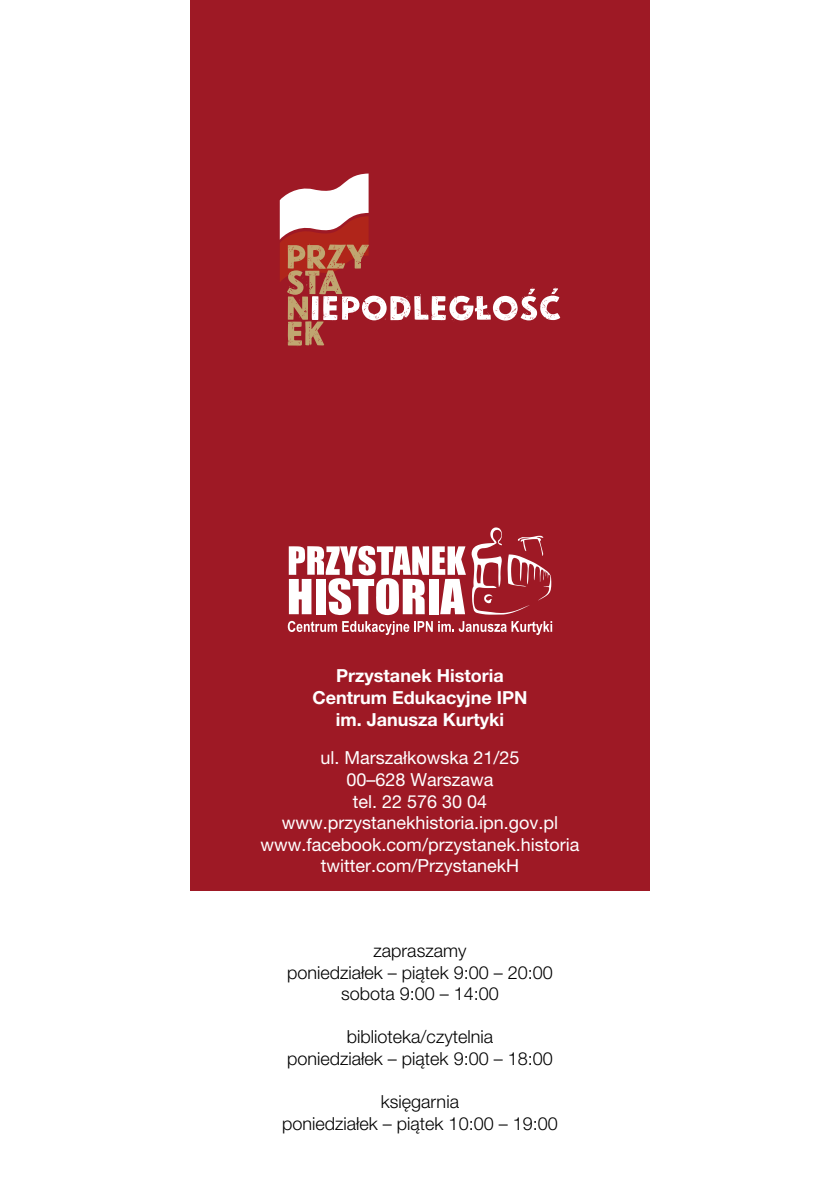
<style>
.page{position:relative;width:840px;height:1191px;background:#fff}
.page>*{position:absolute;margin:0;border:0;box-sizing:border-box;transform-origin:0 0}
.t1{font:300 18px/21.6px "Helvetica Neue LT Pro";color:#000;text-align:center}
.t2{font:18px/21.6px "Helvetica Neue LT Pro";color:#fff;text-align:center}
.t3{font:700 18px/21.6px "Helvetica Neue LT Pro";color:#fff;text-align:center}
</style>
<div class="page">
<div style="left:190px;top:0;width:459px;height:890px;background:#9e1925"></div>
<svg style="left:288px;top:545px;width:177px;height:70px"></svg>
<svg style="left:471px;top:527px;width:80px;height:87px"></svg>
<svg style="left:287px;top:621px;width:145px;height:14px"></svg>
<svg style="left:438px;top:621px;width:114px;height:14px"></svg>
<svg style="left:279px;top:173px;width:281px;height:173px"></svg>
<p class="t3" style="left:312px;top:665px;width:217px">Przystanek Historia<br>Centrum Edukacyjne IPN im. Janusza Kurtyki</p>
<p class="t2" style="left:260px;top:747px;width:320px">ul. Marszałkowska 21/25<br>00–628 Warszawa<br>tel. 22 576 30 04 www.przystanekhistoria.ipn.gov.pl www.facebook.com/przystanek.historia twitter.com/PrzystanekH</p>
<p class="t1" style="left:287px;top:939px;width:267px">zapraszamy<br>poniedziałek – piątek 9:00 – 20:00 sobota 9:00 – 14:00</p>
<p class="t1" style="left:287px;top:1026px;width:267px">biblioteka/czytelnia<br>poniedziałek – piątek 9:00 – 18:00</p>
<p class="t1" style="left:282px;top:1090px;width:277px">księgarnia<br>poniedziałek – piątek 10:00 – 19:00</p>
</div>
